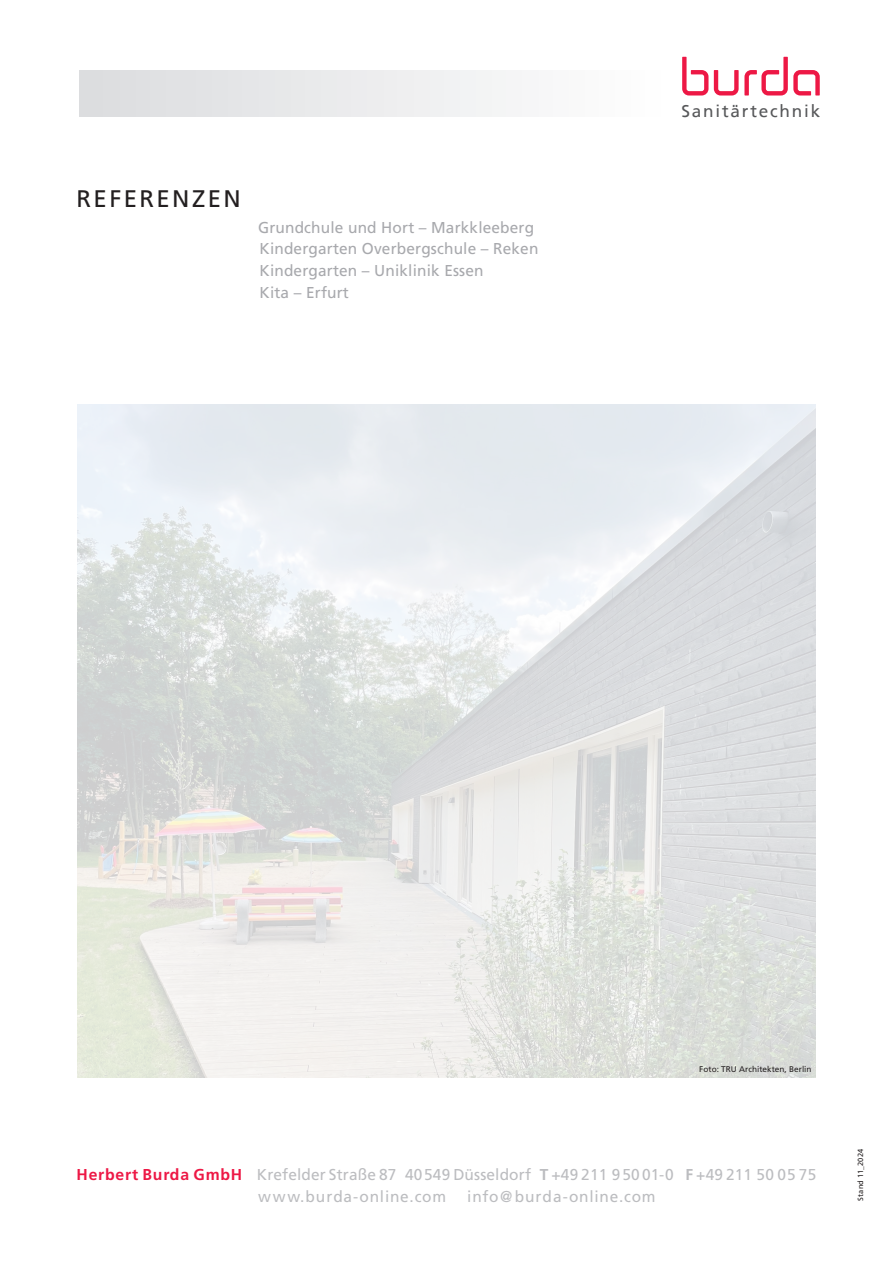
<style>
.page{position:relative;width:893px;height:1263px;background:#fff}
.page>*{position:absolute;margin:0;border:0;box-sizing:border-box;transform-origin:0 0}
.t1{font:24px "Frutiger LT Std";color:#231f20}
.t2{font:17.25px "Frutiger";letter-spacing:.105em;color:#57585a}
.t3{font:15.75px/21.8px "Frutiger LT Std";letter-spacing:.01em;color:#a8a9ad}
.t4{font:15.75px/21.6px "Frutiger LT Std";letter-spacing:.01em;color:#bcbdc0}
.t5{font:15.75px "Frutiger LT Std";letter-spacing:.05em;color:#bcbdc0}
.t6{font:8.25px "Frutiger LT Std";color:#231f20}
.t7{font:7.5px "Frutiger LT Std";letter-spacing:.02em;color:#231f20}
.s1{font-weight:700;color:#ed1845}
.s2{font-weight:700}
</style>
<div class="page">
<div style="left:80px;top:71px;width:590px;height:45px;background:linear-gradient(to right,#dbdcde,#fffefe)"></div>
<svg style="left:682px;top:57px;width:26px;height:39px"></svg>
<svg style="left:714px;top:57px;width:106px;height:39px"></svg>
<img style="left:77px;top:405px;width:739px;height:673px">
<h1 class="t1" style="left:77px;top:185px;width:34px">Referen</h1>
<h1 class="t1" style="left:192px;top:185px;width:32px">zen</h1>
<p class="t3" style="left:258px;top:216px;width:282px">Grundchule und Hort – Markkleeberg<br>Kindergarten Overbergschule – Reken<br>Kindergarten – Uniklinik Essen<br>Kita – Erfurt</p>
<p class="t2" style="left:681px;top:101px;width:140px">Sanitärtechnik</p>
<p class="t6" style="left:699px;top:1064px;width:114px">Foto: TRU Architekten, Berlin</p>
<p class="t4" style="left:258px;top:1164px;width:560px;text-indent:-182px"><span class="s1">Herbert Burda GmbH</span> Krefelder Straße 87 40549 Düsseldorf <span class="s2">T</span> +49 211 9 50 01-0 <span class="s2">F</span> +49 211 50 05 75 www.burda-online.com</p>
<p class="t5" style="left:467px;top:1187px;width:190px">info@burda-online.com</p>
<p class="t7" style="left:856px;top:1201px;width:53px;rotate:-90deg">Stand 11_2024</p>
</div>
